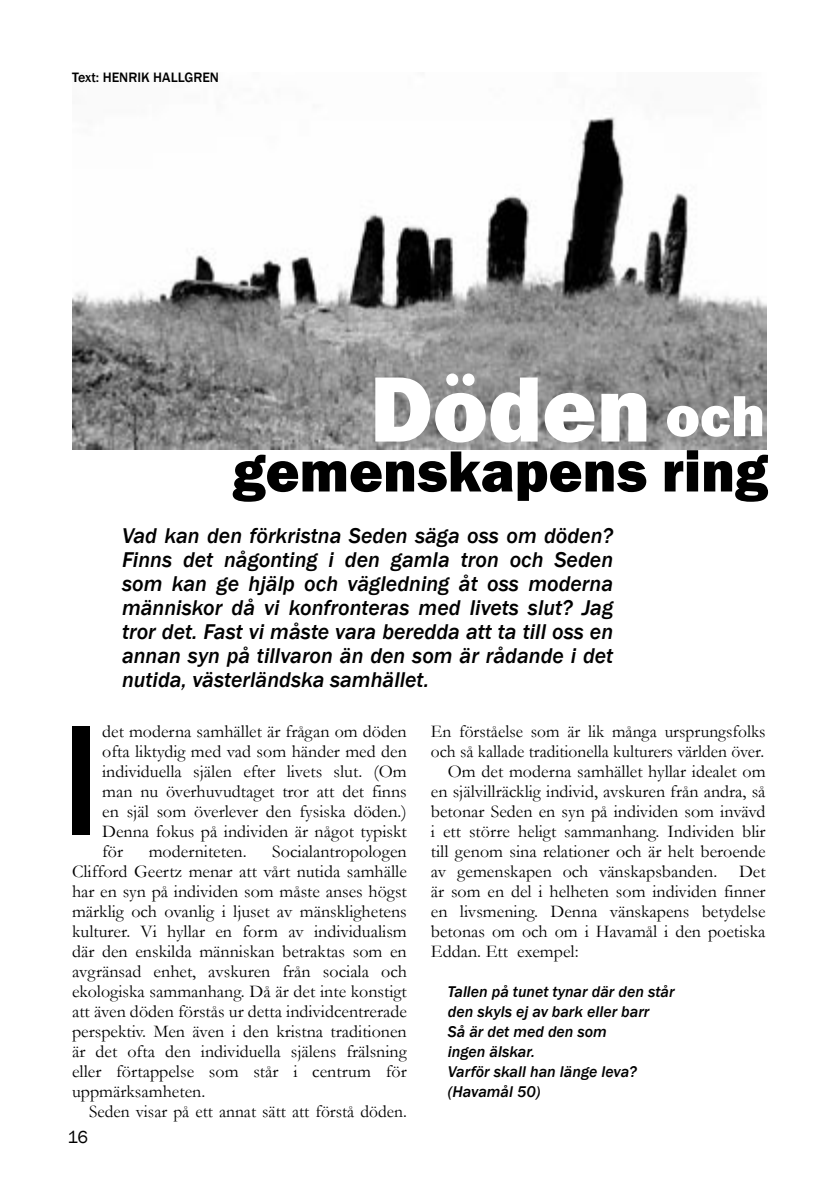
<style>
.page{position:relative;width:840px;height:1191px;background:#fff}
.page>*{position:absolute;margin:0;border:0;box-sizing:border-box;transform-origin:0 0}
.t1{font:500 condensed 162px "Franklin Gothic";color:#000}
.Brödtext{font:800 96px "Franklin Gothic";color:#fff;scale:.96 1}
.Brödtext-2{font:800 60px "Franklin Gothic";color:#000;scale:.96 1}
.Brödtext-3{font:800 60px "Franklin Gothic";color:#fff;scale:.96 1}
.Brödtext-4{font:italic 500 22px/24px "Franklin Gothic";color:#000;text-align:justify}
.Brödtext-5{font:18px/20px "Garamond";color:#000;text-align:justify}
.Brödtext-6{font:18px "Franklin Gothic";color:#000}
.Brödtext-7{font:italic 500 16px "Franklin Gothic";color:#000}
.t2{font:500 14px "Franklin Gothic";color:#000}
</style>
<div class="page">
<img style="left:72px;top:117px;width:693px;height:332px">
<p class="t2" style="left:72px;top:68px;width:148px">Text: HENRIK HALLGREN</p>
<p class="Brödtext" style="left:370px;top:347px;width:294px">Döden</p>
<p class="Brödtext-3" style="left:665px;top:377px;width:105px">och</p>
<p class="Brödtext-2" style="left:232px;top:432px;width:559px">gemenskapens ring</p>
<p class="Brödtext-4" style="left:122px;top:524px;width:492px">Vad kan den förkristna Seden säga oss om döden?<br>Finns det någonting i den gamla tron och Seden som kan ge hjälp och vägledning åt oss moderna människor då vi konfronteras med livets slut? Jag tror det. Fast vi måste vara beredda att ta till oss en annan syn på tillvaron än den som är rådande i det nutida, västerländska samhället.</p>
<p class="t1" style="left:62px;top:674px;width:40px">I</p>
<p class="Brödtext-5" style="left:102px;top:721px;width:306px">det moderna samhället är frågan om döden ofta liktydig med vad som händer med den individuella själen efter livets slut. (Om man nu överhuvudtaget tror att det finns en själ som överlever den fysiska döden.)<br>Denna fokus på individen är något typiskt för</p>
<p class="Brödtext-5" style="left:149px;top:841px;width:99px">moderniteten.</p>
<p class="Brödtext-5" style="left:72px;top:841px;width:336px;text-indent:200px">Socialantropologen Clifford Geertz menar att vårt nutida samhälle har en syn på individen som måste anses högst märklig och ovanlig i ljuset av mänsklighetens kulturer. Vi hyllar en form av individualism där den enskilda människan betraktas som en avgränsad enhet, avskuren från sociala och ekologiska sammanhang. Då är det inte konstigt att även döden förstås ur detta individcentrerade perspektiv. Men även i den kristna traditionen är det ofta den individuella själens frälsning eller förtappelse som står i centrum för uppmärksamheten.</p>
<p class="Brödtext-5" style="left:89px;top:1101px;width:319px">Seden visar på ett annat sätt att förstå döden.</p>
<p class="Brödtext-6" style="left:67px;top:1125px;width:22px">16</p>
<p class="Brödtext-5" style="left:430px;top:721px;width:336px">En förståelse som är lik många ursprungsfolks och så kallade traditionella kulturers världen över.</p>
<p class="Brödtext-5" style="left:430px;top:761px;width:336px;text-indent:17px">Om det moderna samhället hyllar idealet om en självillräcklig individ, avskuren från andra, så betonar Seden en syn på individen som invävd i ett större heligt sammanhang. Individen blir till genom sina relationer och är helt beroende av gemenskapen och vänskapsbanden. Det är som en del i helheten som individen finner en livsmening. Denna vänskapens betydelse betonas om och om i Havamål i den poetiska Eddan. Ett exempel:</p>
<p class="Brödtext-7" style="left:447px;top:982px;width:228px">Tallen på tunet tynar där den står</p>
<p class="Brödtext-7" style="left:447px;top:1002px;width:203px">den skyls ej av bark eller barr</p>
<p class="Brödtext-7" style="left:447px;top:1022px;width:160px">Så är det med den som</p>
<p class="Brödtext-7" style="left:447px;top:1042px;width:89px">ingen älskar.</p>
<p class="Brödtext-7" style="left:447px;top:1062px;width:190px">Varför skall han länge leva?</p>
<p class="Brödtext-7" style="left:447px;top:1082px;width:94px">(Havamål 50)</p>
</div>
